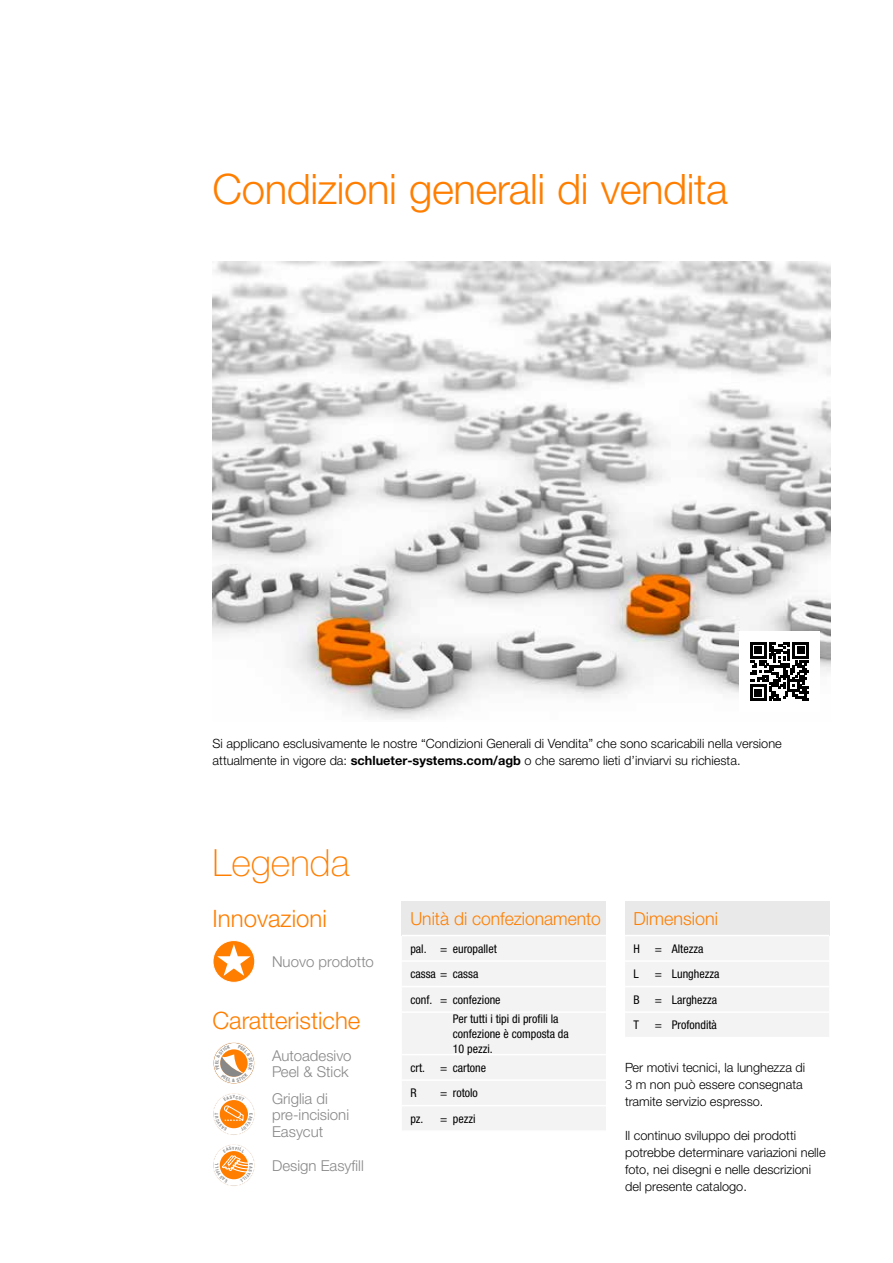
<style>
.page{position:relative;width:893px;height:1263px;background:#fff}
.page>*{position:absolute;margin:0;border:0;box-sizing:border-box;transform-origin:0 0}
.t1{font:300 42px "Helvetica Neue LTW1 G";letter-spacing:-.01em;color:#ff7e00}
.t2{font:100 37.5px "Helvetica Neue LT Pro";color:#ff7e00}
.t3{font:300 24px "Helvetica Neue LTW1 G";color:#ff7e00}
.t4{font:300 18px "Helvetica Neue LTW1 G";color:#ff7e00}
.t5{font:300 15px/16.5px "Helvetica Neue LTW1 G";color:#898888}
.t6{font:300 12.75px/17px "Helvetica Neue LTW1 G";color:#000}
.t7{font:condensed 12px/25.5px "Helvetica Neue LTW1 G";color:#000}
.t8{font:700 condensed 4.65px "Helvetica Neue LTW1 G";color:#898888}
.s1{font-weight:700}
</style>
<div class="page">
<div style="left:213px;top:1042px;width:42px;height:42px;border:1px solid #fff;border-radius:50%"></div>
<svg style="left:213px;top:940px;width:42px;height:42px"></svg>
<svg style="left:217px;top:944px;width:34px;height:32px"></svg>
<div style="left:213px;top:940px;width:42px;height:43px;border:1px solid #fff;border-radius:50%"></div>
<div style="left:402px;top:901px;width:204px;height:34px;background:#e9e9e9"></div>
<div style="left:402px;top:937px;width:204px;height:193px;background:#f3f3f3"></div>
<hr style="left:402px;top:960px;width:204px;height:2px;background:#fff">
<hr style="left:402px;top:986px;width:204px;height:1px;background:#fff">
<hr style="left:402px;top:1011px;width:204px;height:2px;background:#fff">
<hr style="left:402px;top:1054px;width:204px;height:1px;background:#fff">
<hr style="left:402px;top:1079px;width:204px;height:2px;background:#fff">
<hr style="left:402px;top:1105px;width:204px;height:1px;background:#fff">
<div style="left:625px;top:901px;width:204px;height:34px;background:#e9e9e9"></div>
<div style="left:625px;top:937px;width:204px;height:100px;background:#f3f3f3"></div>
<hr style="left:625px;top:960px;width:204px;height:2px;background:#fff">
<hr style="left:625px;top:986px;width:204px;height:1px;background:#fff">
<hr style="left:625px;top:1011px;width:204px;height:2px;background:#fff">
<img style="left:213px;top:262px;width:617px;height:458px">
<div style="left:739px;top:631px;width:81px;height:81px;background:#fff"></div>
<svg style="left:750px;top:642px;width:59px;height:59px"></svg>
<svg style="left:213px;top:1042px;width:41px;height:42px"></svg>
<svg style="left:213px;top:1093px;width:42px;height:42px"></svg>
<svg style="left:213px;top:1144px;width:42px;height:42px"></svg>
<h1 class="t1" style="left:213px;top:163px;width:517px">Condizioni generali di vendita</h1>
<p class="t6" style="left:213px;top:735px;width:571px">Si applicano esclusivamente le nostre “Condizioni Generali di Vendita” che sono scaricabili nella versione attualmente in vigore da: <span class="s1">schlueter-systems.com/agb</span> o che saremo lieti d’inviarvi su richiesta.</p>
<h2 class="t2" style="left:213px;top:841px;width:138px">Legenda</h2>
<h3 class="t3" style="left:213px;top:904px;width:116px">Innovazioni</h3>
<p class="t5" style="left:272px;top:953px;width:103px">Nuovo prodotto</p>
<h3 class="t3" style="left:213px;top:1006px;width:149px">Caratteristiche</h3>
<p class="t8" style="left:214px;top:1064px;width:4px;rotate:-90deg">E</p>
<p class="t5" style="left:272px;top:1047px;width:81px">Autoadesivo<br>Peel &amp; Stick</p>
<p class="t5" style="left:272px;top:1090px;width:79px">Griglia di pre-incisioni<br>Easycut</p>
<p class="t5" style="left:272px;top:1157px;width:93px">Design Easyfill</p>
<h3 class="t4" style="left:410px;top:907px;width:192px">Unità di confezionamento</h3>
<p class="t7" style="left:410px;top:936px;width:92px">pal. = europallet cassa = cassa conf. = confezione</p>
<p class="t7" style="left:453px;top:1011px;width:117px;line-height:15px">Per tutti i tipi di profili la confezione è composta da<br>10 pezzi.</p>
<p class="t7" style="left:410px;top:1055px;width:16px">crt.</p>
<p class="t7" style="left:440px;top:1055px;width:48px">= cartone</p>
<p class="t7" style="left:410px;top:1080px;width:8px">R</p>
<p class="t7" style="left:410px;top:1080px;width:69px;text-align:right">= rotolo<br>pz. = pezzi</p>
<h3 class="t4" style="left:634px;top:907px;width:86px">Dimensioni</h3>
<p class="t7" style="left:634px;top:936px;width:71px">H = Altezza<br>L</p>
<p class="t7" style="left:655px;top:961px;width:66px">= Lunghezza</p>
<p class="t7" style="left:634px;top:987px;width:8px">B</p>
<p class="t7" style="left:655px;top:987px;width:64px">= Larghezza</p>
<p class="t7" style="left:634px;top:1012px;width:7px">T</p>
<p class="t7" style="left:655px;top:1012px;width:64px">= Profondità</p>
<p class="t6" style="left:625px;top:1058px;width:182px">Per motivi tecnici, la lunghezza di<br>3 m non può essere consegnata tramite servizio espresso.</p>
<p class="t6" style="left:625px;top:1126px;width:202px">Il continuo sviluppo dei prodotti potrebbe determinare variazioni nelle foto, nei disegni e nelle descrizioni del presente catalogo.</p>
</div>
